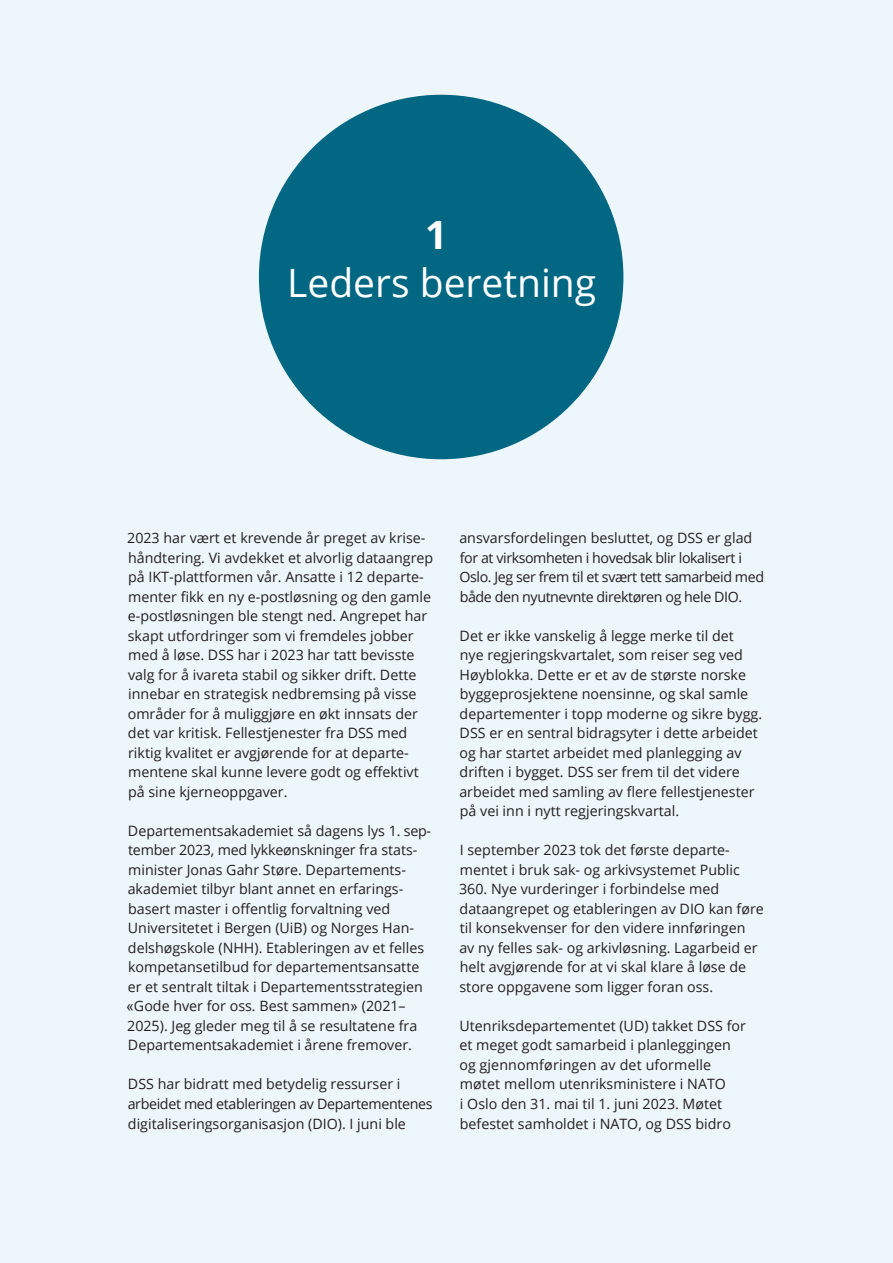
<style>
.page{position:relative;width:893px;height:1263px;background:#edf6fa}
.page>*{position:absolute;margin:0;border:0;box-sizing:border-box;transform-origin:0 0}
.Overskrift_1_hvit{font:39px/48px "Open Sans";color:#fff;text-align:center}
.t1{font:14.25px/19.5px "Open Sans";color:#231f20}
.t2{font:14.25px/19.5px "Open Sans";letter-spacing:-.03em;color:#231f20}
.s1{font-weight:700}
.s2{font-family:"Arial"}
</style>
<div class="page">
<div style="left:259px;top:95px;width:364px;height:364px;background:#016782;border-radius:50%"></div>
<h1 class="Overskrift_1_hvit" style="left:287px;top:210px;width:311px"><span class="s1">1<br></span>Leders beretning</h1>
<p class="t1" style="left:127px;top:528px;width:308px">2023 har vært et krevende år preget av krise&shy;håndtering. Vi avdekket et alvorlig dataangrep på IKT-plattformen vår. Ansatte i 12 departe&shy;menter fikk en ny e-postløsning og den gamle e-postløsningen ble stengt ned. Angrepet har skapt utfordringer som vi fremdeles jobber med å løse. DSS har i 2023 har tatt bevisste valg for å ivareta stabil og sikker drift. Dette innebar en strategisk nedbremsing på visse områder for å muliggjøre en økt innsats der det var kritisk. Fellestjenester fra DSS med riktig kvalitet er avgjørende for at departe&shy;mentene skal kunne levere godt og effektivt på sine kjerneoppgaver.</p>
<p class="t1" style="left:126px;top:821px;width:307px">Departementsakademiet så dagens lys 1. sep&shy;tember 2023, med lykkeønskninger fra stats&shy;minister Jonas Gahr Støre. Departements&shy;akademiet tilbyr blant annet en erfarings&shy;basert master i offentlig forvaltning ved Universitetet i Bergen (UiB) og Norges Han&shy;delshøgskole (NHH). Etableringen av et felles kompetansetilbud for departementsansatte er et sentralt tiltak i Departementsstrategien <span class="s2">«</span>Gode hver for oss. Best sammen<span class="s2">»</span> (2021– 2025). Jeg gleder meg til å se resultatene fra Departementsakademiet i årene fremover.</p>
<p class="t1" style="left:128px;top:1074px;width:306px">DSS har bidratt med betydelig ressurser i arbeidet med etableringen av Departementenes digitaliseringsorganisasjon (DIO). I juni ble</p>
<p class="t2" style="left:459px;top:528px;width:306px">ansvarsfordelingen besluttet, og DSS er glad for at virksomheten i hovedsak blir lokalisert i Oslo. Jeg ser frem til et svært tett samarbeid med både den nyutnevnte direktøren og hele DIO.</p>
<p class="t1" style="left:459px;top:626px;width:304px">Det er ikke vanskelig å legge merke til det<br>nye regjeringskvartalet, som reiser seg ved Høyblokka. Dette er et av de største norske byggeprosjektene noensinne, og skal samle departementer i topp moderne og sikre bygg.<br>DSS er en sentral bidragsyter i dette arbeidet og har startet arbeidet med planlegging av driften i bygget. DSS ser frem til det videre arbeidet med samling av flere fellestjenester på vei inn i nytt regjeringskvartal.</p>
<p class="t1" style="left:459px;top:840px;width:306px">I september 2023 tok det første departe&shy;mentet i bruk sak- og arkivsystemet Public 360. Nye vurderinger i forbindelse med dataangrepet og etableringen av DIO kan føre til konsekvenser for den videre innføringen<br>av ny felles sak- og arkivløsning. Lagarbeid er helt avgjørende for at vi skal klare å løse de store oppgavene som ligger foran oss.</p>
<p class="t1" style="left:459px;top:1016px;width:288px">Utenriksdepartementet (UD) takket DSS for et meget godt samarbeid i planleggingen og gjennomføringen av det uformelle møtet mellom utenriksministere i NATO<br>i Oslo den 31. mai til 1. juni 2023. Møtet befestet samholdet i NATO, og DSS bidro</p>
</div>
